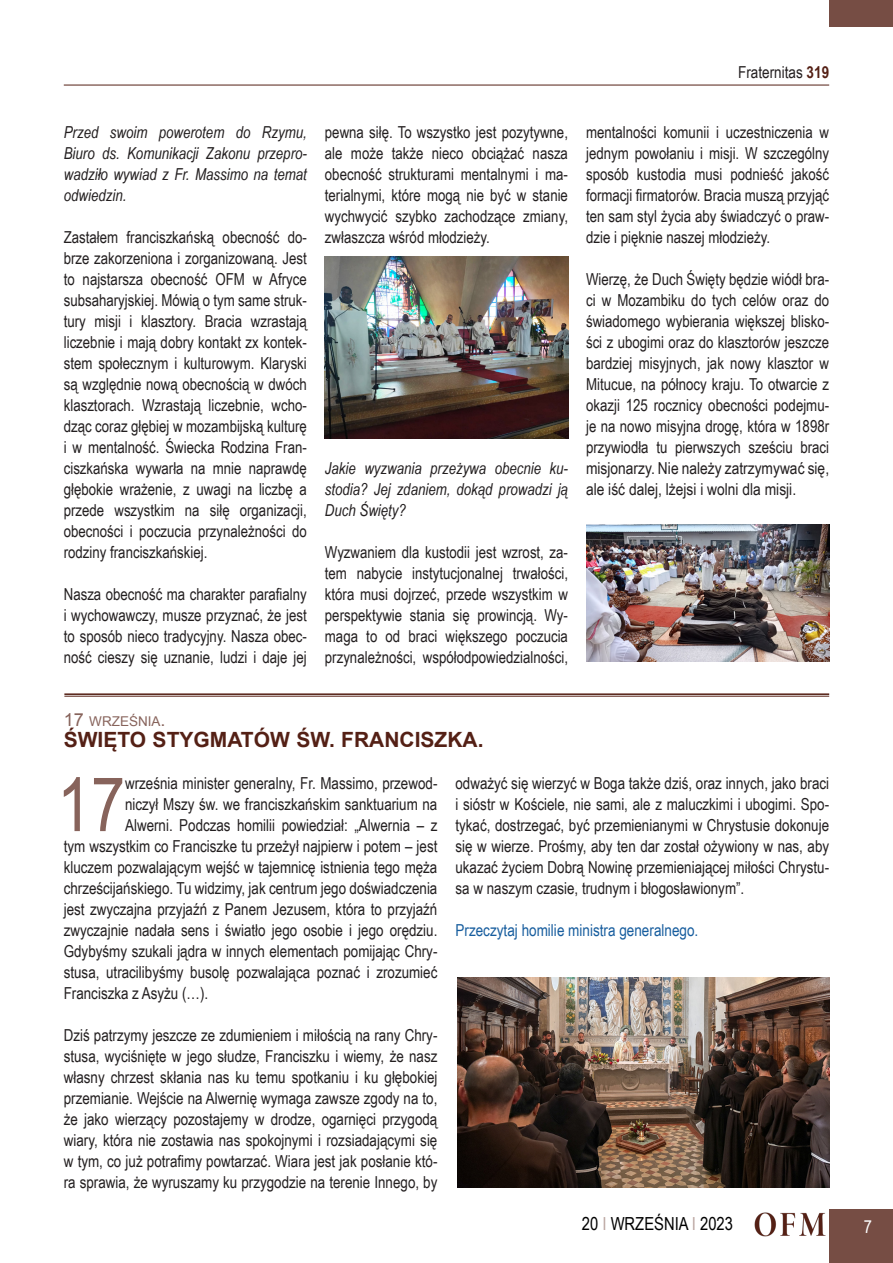
<style>
.page{position:relative;width:893px;height:1263px;background:#fff}
.page>*{position:absolute;margin:0;border:0;box-sizing:border-box;transform-origin:0 0}
.Testo_normal{font:75.15px "Arial Narrow";color:#87635b}
.Titolo{font:700 21px "Arial";color:#542015}
.t1{font:18px "Arial Narrow";color:#000}
.t2{font:18px "Arial Narrow";color:#fff}
.Testo_normal-2{font:16.5px/21px "Arial Narrow";color:#231f20;text-align:justify}
.Testo_normal-3{font:italic 16.5px/21px "Arial Narrow";color:#231f20;text-align:justify}
.Testo_normal-4{font:16.5px "Arial Narrow";color:#175d9e}
.Titolo_piccolo{font:13.5px "Arial";color:#87635b}
.s1{font-weight:700;color:#542015}
.s2{font-size:18px}
.s3{color:#bba6a1}
</style>
<div class="page">
<div style="left:829px;top:1209px;width:64px;height:54px;background:#764d44"></div>
<hr style="left:64px;top:85px;width:765px;height:1px;background:#542015">
<div style="left:829px;top:0;width:64px;height:27px;background:#764d44"></div>
<img style="left:755px;top:1212px;width:71px;height:24px">
<img style="left:457px;top:977px;width:372px;height:210px">
<img style="left:325px;top:256px;width:243px;height:182px">
<img style="left:586px;top:525px;width:243px;height:136px">
<hr style="left:64px;top:693px;width:765px;height:2px;background:#542015">
<hr style="left:64px;top:696px;width:765px;height:1px;background:#542015">
<p class="Testo_normal-2" style="left:738px;top:61px;width:93px">Fraternitas <span class="s1">319</span></p>
<p class="Testo_normal-3" style="left:64px;top:121px;width:245px">Przed swoim powerotem do Rzymu, Biuro ds. Komunikacji Zakonu przepro&shy;wadziło wywiad z Fr. Massimo na temat odwiedzin.</p>
<p class="Testo_normal-2" style="left:64px;top:226px;width:245px">Zastałem franciszkańską obecność do&shy;brze zakorzeniona i zorganizowaną. Jest to najstarsza obecność OFM w Afryce subsaharyjskiej. Mówią o tym same struk&shy;tury misji i klasztory. Bracia wzrastają liczebnie i mają dobry kontakt zx kontek&shy;stem społecznym i kulturowym. Klaryski są względnie nową obecnością w dwóch klasztorach. Wzrastają liczebnie, wcho&shy;dząc coraz głębiej w mozambijską kulturę i w mentalność. Świecka Rodzina Fran&shy;ciszkańska wywarła na mnie naprawdę głębokie wrażenie, z uwagi na liczbę a przede wszystkim na siłę organizacji, obecności i poczucia przynależności do rodziny franciszkańskiej.</p>
<p class="Testo_normal-2" style="left:64px;top:583px;width:245px">Nasza obecność ma charakter parafialny i wychowawczy, musze przyznać, że jest to sposób nieco tradycyjny. Nasza obec&shy;ność cieszy się uznanie, ludzi i daje jej</p>
<p class="Testo_normal-2" style="left:325px;top:121px;width:245px">pewna siłę. To wszystko jest pozytywne, ale może także nieco obciążać nasza obecność strukturami mentalnymi i ma&shy;terialnymi, które mogą nie być w stanie wychwycić szybko zachodzące zmiany, zwłaszcza wśród młodzieży.</p>
<p class="Testo_normal-3" style="left:325px;top:457px;width:245px">Jakie wyzwania przeżywa obecnie ku&shy;stodia? Jej zdaniem, dokąd prowadzi ją Duch Święty?</p>
<p class="Testo_normal-2" style="left:325px;top:541px;width:245px">Wyzwaniem dla kustodii jest wzrost, za&shy;tem nabycie instytucjonalnej trwałości, która musi dojrzeć, przede wszystkim w perspektywie stania się prowincją. Wy&shy;maga to od braci większego poczucia przynależności, współodpowiedzialności,</p>
<p class="Testo_normal-2" style="left:586px;top:121px;width:245px">mentalności komunii i uczestniczenia w jednym powołaniu i misji. W szczególny sposób kustodia musi podnieść jakość formacji firmatorów. Bracia muszą przyjąć ten sam styl życia aby świadczyć o praw&shy;dzie i pięknie naszej młodzieży.</p>
<p class="Testo_normal-2" style="left:586px;top:268px;width:245px">Wierzę, że Duch Święty będzie wiódł bra&shy;ci w Mozambiku do tych celów oraz do świadomego wybierania większej blisko&shy;ści z ubogimi oraz do klasztorów jeszcze bardziej misyjnych, jak nowy klasztor w Mitucue, na północy kraju. To otwarcie z okazji 125 rocznicy obecności podejmu&shy;je na nowo misyjna drogę, która w 1898r przywiodła tu pierwszych sześciu braci misjonarzy. Nie należy zatrzymywać się, ale iść dalej, lżejsi i wolni dla misji.</p>
<p class="Titolo_piccolo" style="left:64px;top:712px;width:103px"><span class="s2">17</span> WRZEŚN IA<span class="s2">.</span></p>
<p class="Titolo" style="left:64px;top:726px;width:421px">ŚWIĘTO STYGMATÓW ŚW. FRANCISZKA.</p>
<p class="Testo_normal" style="left:57px;top:749px;width:69px">17</p>
<p class="Testo_normal-2" style="left:125px;top:772px;width:314px">września minister generalny, Fr. Massimo, przewod-</p>
<p class="Testo_normal-2" style="left:125px;top:793px;width:314px">niczył Mszy św. we franciszkańskim sanktuarium na</p>
<p class="Testo_normal-2" style="left:125px;top:814px;width:314px">Alwerni. Podczas homilii powiedział: „Alwernia – z</p>
<p class="Testo_normal-2" style="left:64px;top:835px;width:375px">tym wszystkim co Franciszke tu przeżył najpierw i potem – jest</p>
<p class="Testo_normal-2" style="left:64px;top:856px;width:375px">kluczem pozwalającym wejść w tajemnicę istnienia tego męża</p>
<p class="Testo_normal-2" style="left:64px;top:877px;width:375px">chrześcijańskiego. Tu widzimy, jak centrum jego doświadczenia</p>
<p class="Testo_normal-2" style="left:64px;top:898px;width:375px">jest zwyczajna przyjaźń z Panem Jezusem, która to przyjaźń</p>
<p class="Testo_normal-2" style="left:64px;top:919px;width:375px">zwyczajnie nadała sens i światło jego osobie i jego orędziu.</p>
<p class="Testo_normal-2" style="left:64px;top:940px;width:375px">Gdybyśmy szukali jądra w innych elementach pomijając Chry-</p>
<p class="Testo_normal-2" style="left:64px;top:961px;width:375px">stusa, utracilibyśmy busolę pozwalająca poznać i zrozumieć</p>
<p class="Testo_normal-2" style="left:64px;top:982px;width:146px">Franciszka z Asyżu (…).</p>
<p class="Testo_normal-2" style="left:64px;top:1024px;width:375px">Dziś patrzymy jeszcze ze zdumieniem i miłością na rany Chry&shy;stusa, wyciśnięte w jego słudze, Franciszku i wiemy, że nasz własny chrzest skłania nas ku temu spotkaniu i ku głębokiej przemianie. Wejście na Alwernię wymaga zawsze zgody na to, że jako wierzący pozostajemy w drodze, ogarnięci przygodą wiary, która nie zostawia nas spokojnymi i rozsiadającymi się w tym, co już potrafimy powtarzać. Wiara jest jak posłanie któ&shy;ra sprawia, że wyruszamy ku przygodzie na terenie Innego, by</p>
<p class="Testo_normal-2" style="left:455px;top:772px;width:375px">odważyć się wierzyć w Boga także dziś, oraz innych, jako braci i sióstr w Kościele, nie sami, ale z maluczkimi i ubogimi. Spo&shy;tykać, dostrzegać, być przemienianymi w Chrystusie dokonuje się w wierze. Prośmy, aby ten dar został ożywiony w nas, aby ukazać życiem Dobrą Nowinę przemieniającej miłości Chrystu&shy;sa w naszym czasie, trudnym i błogosławionym”.</p>
<p class="Testo_normal-4" style="left:455px;top:918px;width:244px">Przeczytaj homilie ministra generalnego.</p>
<p class="t1" style="left:582px;top:1210px;width:152px">20 <span class="s3">I</span> WRZEŚNIA <span class="s3">I</span> 2023</p>
<p class="t2" style="left:864px;top:1213px;width:10px">7</p>
</div>
